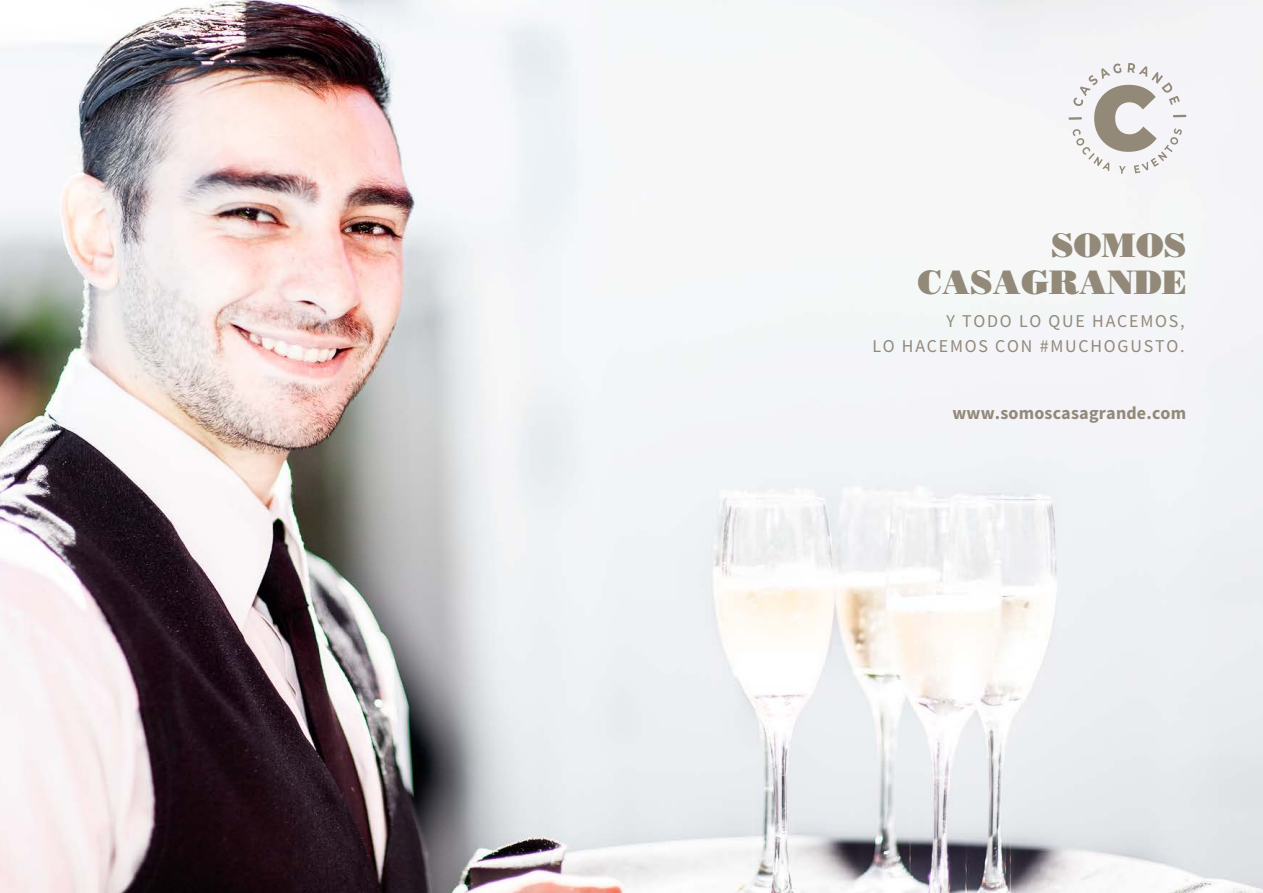
<style>
.page{position:relative;width:1263px;height:893px;background:#fff}
.page>*{position:absolute;margin:0;border:0;box-sizing:border-box;transform-origin:0 0}
.t1{font:33.9px/37.7px "Bodoni Std Poster";color:#928979;text-align:right}
.t2{font:18px/24.6px "Source Sans Pro";letter-spacing:.1em;color:#928979;text-align:right}
.t3{font:700 18px "Source Sans Pro";letter-spacing:.01em;color:#928979}
</style>
<div class="page">
<img style="left:0;top:0;width:1263px;height:893px">
<hr style="left:1068px;top:117px;width:14px;height:3px;background:#928979">
<svg style="left:1072px;top:63px;width:114px;height:111px"></svg>
<h1 class="t1" style="left:918px;top:226px;width:270px">SOMOS<br>CASAGRANDE</h1>
<p class="t2" style="left:872px;top:309px;width:314px">Y TODO LO QUE HACEMOS,<br>LO HACEMOS CON #MUCHOGUSTO.</p>
<p class="t3" style="left:952px;top:401px;width:235px">www.somoscasagrande.com</p>
</div>
